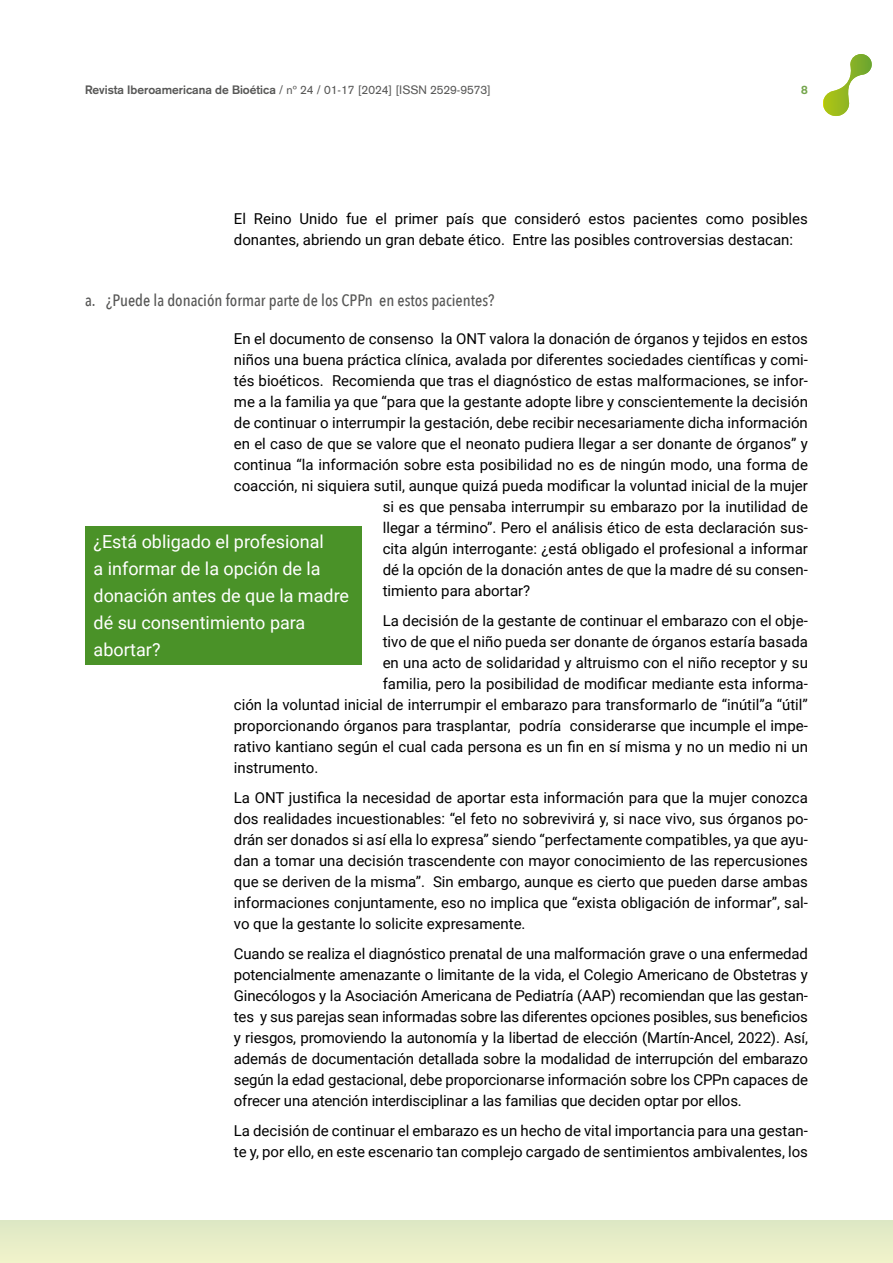
<style>
.page{position:relative;width:893px;height:1263px;background:#fff}
.page>*{position:absolute;margin:0;border:0;box-sizing:border-box;transform-origin:0 0}
.t1{font:18px/27px "Roboto";color:#fff}
.t2{font:500 16.5px "Avenir Next Condensed";color:#575756}
.t3{font:15px/21px "Roboto";color:#000}
.t4{font:12px "Akzidenz Grotesk";color:#575756}
.t5{font:700 12px "Akzidenz Grotesk";color:#74a54c}
.s1{font-weight:700}
</style>
<div class="page">
<div style="left:0;top:1220px;width:893px;height:43px;background:#e7edc8"></div>
<svg style="left:823px;top:54px;width:49px;height:62px"></svg>
<div style="left:85px;top:526px;width:276px;height:138px;background:#4a9228"></div>
<p class="t4" style="left:85px;top:83px;width:407px"><span class="s1">Revista Iberoamericana de Bioética</span> / nº 24 / 01-17 [2024] [ISSN 2529-9573]</p>
<p class="t5" style="left:801px;top:83px;width:8px">8</p>
<p class="t3" style="left:234px;top:207px;width:576px">El Reino Unido fue el primer país que consideró estos pacientes como posibles donantes, abriendo un gran debate ético. Entre las posibles controversias destacan:</p>
<p class="t2" style="left:85px;top:290px;width:411px">a. ¿Puede la donación formar parte de los CPPn en estos pacientes?</p>
<p class="t3" style="left:234px;top:327px;width:576px">En el documento de consenso la ONT valora la donación de órganos y tejidos en estos</p>
<p class="t3" style="left:234px;top:348px;width:576px">niños una buena práctica clínica, avalada por diferentes sociedades científicas y comi-</p>
<p class="t3" style="left:234px;top:369px;width:576px">tés bioéticos. Recomienda que tras el diagnóstico de estas malformaciones, se infor-</p>
<p class="t3" style="left:234px;top:391px;width:576px">me a la familia ya que “para que la gestante adopte libre y conscientemente la decisión</p>
<p class="t3" style="left:234px;top:412px;width:576px">de continuar o interrumpir la gestación, debe recibir necesariamente dicha información</p>
<p class="t3" style="left:234px;top:433px;width:576px">en el caso de que se valore que el neonato pudiera llegar a ser donante de órganos” y</p>
<p class="t3" style="left:234px;top:454px;width:576px">continua “la información sobre esta posibilidad no es de ningún modo, una forma de</p>
<p class="t3" style="left:234px;top:475px;width:576px">coacción, ni siquiera sutil, aunque quizá pueda modificar la voluntad inicial de la mujer</p>
<p class="t3" style="left:383px;top:496px;width:427px">si es que pensaba interrumpir su embarazo por la inutilidad de</p>
<p class="t3" style="left:383px;top:517px;width:427px">llegar a término”. Pero el análisis ético de esta declaración sus-</p>
<p class="t3" style="left:383px;top:538px;width:427px">cita algún interrogante: ¿está obligado el profesional a informar</p>
<p class="t3" style="left:383px;top:559px;width:427px">dé la opción de la donación antes de que la madre dé su consen-</p>
<p class="t3" style="left:383px;top:580px;width:149px">timiento para abortar?</p>
<p class="t3" style="left:383px;top:609px;width:427px">La decisión de la gestante de continuar el embarazo con el obje-</p>
<p class="t3" style="left:383px;top:631px;width:427px">tivo de que el niño pueda ser donante de órganos estaría basada</p>
<p class="t3" style="left:383px;top:652px;width:427px">en una acto de solidaridad y altruismo con el niño receptor y su</p>
<p class="t3" style="left:383px;top:673px;width:427px">familia, pero la posibilidad de modificar mediante esta informa-</p>
<p class="t3" style="left:234px;top:694px;width:576px">ción la voluntad inicial de interrumpir el embarazo para transformarlo de “inútil”a “útil”</p>
<p class="t3" style="left:234px;top:715px;width:576px">proporcionando órganos para trasplantar, podría considerarse que incumple el impe-</p>
<p class="t3" style="left:234px;top:736px;width:576px">rativo kantiano según el cual cada persona es un fin en sí misma y no un medio ni un</p>
<p class="t3" style="left:234px;top:757px;width:86px">instrumento.</p>
<p class="t3" style="left:234px;top:786px;width:576px;text-align:justify">La ONT justifica la necesidad de aportar esta información para que la mujer conozca dos realidades incuestionables: “el feto no sobrevivirá y, si nace vivo, sus órganos po&shy;drán ser donados si así ella lo expresa” siendo “perfectamente compatibles, ya que ayu&shy;dan a tomar una decisión trascendente con mayor conocimiento de las repercusiones que se deriven de la misma”. Sin embargo, aunque es cierto que pueden darse ambas informaciones conjuntamente, eso no implica que “exista obligación de informar”, sal&shy;vo que la gestante lo solicite expresamente.</p>
<p class="t3" style="left:234px;top:942px;width:576px;text-align:justify">Cuando se realiza el diagnóstico prenatal de una malformación grave o una enfermedad potencialmente amenazante o limitante de la vida, el Colegio Americano de Obstetras y Ginecólogos y la Asociación Americana de Pediatría (AAP) recomiendan que las gestan&shy;tes y sus parejas sean informadas sobre las diferentes opciones posibles, sus beneficios y riesgos, promoviendo la autonomía y la libertad de elección (Martín-Ancel, 2022). Así, además de documentación detallada sobre la modalidad de interrupción del embarazo según la edad gestacional, debe proporcionarse información sobre los CPPn capaces de ofrecer una atención interdisciplinar a las familias que deciden optar por ellos.</p>
<p class="t3" style="left:234px;top:1119px;width:576px">La decisión de continuar el embarazo es un hecho de vital importancia para una gestan&shy;te y, por ello, en este escenario tan complejo cargado de sentimientos ambivalentes, los</p>
<p class="t1" style="left:94px;top:527px;width:257px">¿Está obligado el profesional<br>a informar de la opción de la donación antes de que la madre dé su consentimiento para abortar?</p>
</div>
